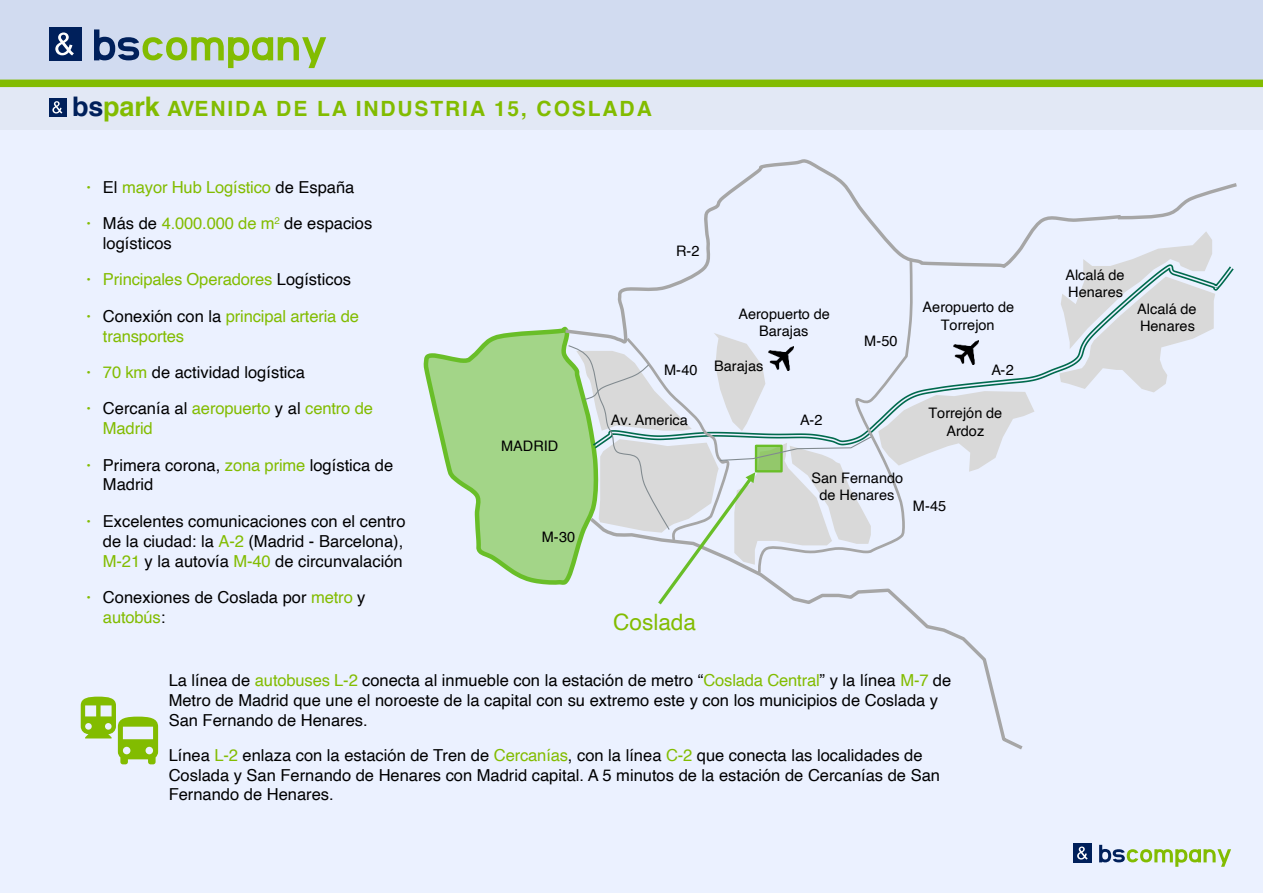
<style>
.page{position:relative;width:1263px;height:893px;background:#fff}
.page>*{position:absolute;margin:0;border:0;box-sizing:border-box;transform-origin:0 0}
.t1{font:22.65px "Helvetica";color:#82bc00}
.t2{font:700 21px "Helvetica";letter-spacing:.09em;color:#82bc00}
.t3{font:16.5px/19.8px "Helvetica";color:#000}
.t4{font:16.5px/19.8px "Helvetica";letter-spacing:-.01em;color:#82bc01}
.t5{font:14.55px/17.4px "Helvetica";color:#000;text-align:center}
.s1{font-size:27px;color:#00205b}
.s2{font-size:27px}
.s3{font-weight:700}
.s4{color:#000}
.s5{font-weight:700;color:#82bc01}
.s6{color:#82bc01}
</style>
<div class="page">
<div style="left:0;top:83px;width:1263px;height:47px;background:#e2e8f5"></div>
<div style="left:0;top:130px;width:1263px;height:762px;background:#ebf1ff"></div>
<div style="left:0;top:1px;width:1263px;height:82px;background:#d1dbf0"></div>
<svg style="left:94px;top:29px;width:232px;height:39px"></svg>
<div style="left:49px;top:27px;width:32px;height:34px;background:#00205b"></div>
<svg style="left:55px;top:32px;width:19px;height:23px"></svg>
<div style="left:0;top:80px;width:1263px;height:7px;background:#82bc01"></div>
<div style="left:49px;top:98px;width:17px;height:18px;background:#00205b"></div>
<svg style="left:52px;top:101px;width:10px;height:13px"></svg>
<svg style="left:562px;top:159px;width:552px;height:170px"></svg>
<svg style="left:593px;top:264px;width:641px;height:129px"></svg>
<svg style="left:1114px;top:183px;width:123px;height:37px"></svg>
<svg style="left:660px;top:588px;width:363px;height:162px"></svg>
<svg style="left:913px;top:391px;width:121px;height:81px"></svg>
<svg style="left:1059px;top:231px;width:156px;height:161px"></svg>
<svg style="left:755px;top:258px;width:158px;height:294px"></svg>
<img style="left:953px;top:340px;width:25px;height:25px">
<svg style="left:426px;top:329px;width:446px;height:275px"></svg>
<svg style="left:81px;top:697px;width:77px;height:67px"></svg>
<svg style="left:1099px;top:845px;width:132px;height:22px"></svg>
<div style="left:1073px;top:843px;width:19px;height:19px;background:#00205b"></div>
<svg style="left:1077px;top:846px;width:11px;height:14px"></svg>
<p class="t2" style="left:72px;top:92px;width:581px"><span class="s1">bs</span><span class="s2">park</span> AVENIDA DE LA INDUSTRIA 15, COSLADA</p>
<p class="t4" style="left:86px;top:178px;width:269px"><span class="s3">·</span> <span class="s4">El</span> mayor Hub Logístico <span class="s4">de España</span></p>
<p class="t3" style="left:103px;top:214px;width:271px;text-indent:-16px"><span class="s5">·</span> Más de <span class="s6">4.000.000 de m</span><sup>2</sup> de espacios logísticos</p>
<p class="t4" style="left:86px;top:270px;width:266px"><span class="s3">·</span> Principales Operadores <span class="s4">Logísticos</span></p>
<p class="t4" style="left:103px;top:307px;width:257px;text-indent:-16px"><span class="s3">·</span> <span class="s4">Conexión con la</span> principal arteria de transportes</p>
<p class="t3" style="left:86px;top:363px;width:220px"><span class="s5">·</span> <span class="s6">70 km</span> de actividad logística</p>
<p class="t4" style="left:103px;top:399px;width:271px;text-indent:-16px"><span class="s3">·</span> <span class="s4">Cercanía al</span> aeropuerto <span class="s4">y al</span> centro de<br>Madrid</p>
<p class="t3" style="left:103px;top:455px;width:292px;text-indent:-16px"><span class="s5">·</span> Primera corona, <span class="s6">zona prime</span> logística de<br>Madrid</p>
<p class="t3" style="left:103px;top:512px;width:304px;text-indent:-16px"><span class="s5">·</span> Excelentes comunicaciones con el centro de la ciudad: la <span class="s6">A-2</span> (Madrid - Barcelona),<br><span class="s6">M-21</span> y la autovía <span class="s6">M-40</span> de circunvalación</p>
<p class="t3" style="left:103px;top:588px;width:264px;text-indent:-16px"><span class="s5">·</span> Conexiones de Coslada por <span class="s6">metro</span> y <span class="s6">autobús</span>:</p>
<p class="t5" style="left:501px;top:438px;width:59px">MADRID</p>
<p class="t5" style="left:542px;top:529px;width:35px">M-30</p>
<p class="t5" style="left:676px;top:243px;width:25px">R-2</p>
<p class="t5" style="left:1065px;top:266px;width:61px;text-align:left">Alcalá de<br>Henares</p>
<p class="t5" style="left:923px;top:299px;width:93px">Aeropuerto de<br>Torrejon</p>
<p class="t5" style="left:738px;top:305px;width:93px">Aeropuerto de<br>Barajas</p>
<p class="t5" style="left:1137px;top:301px;width:61px;text-align:left">Alcalá de<br>Henares</p>
<p class="t5" style="left:864px;top:333px;width:35px">M-50</p>
<p class="t5" style="left:664px;top:362px;width:35px">M-40</p>
<p class="t5" style="left:714px;top:358px;width:51px">Barajas</p>
<p class="t5" style="left:611px;top:411px;width:79px">Av. America</p>
<p class="t5" style="left:800px;top:411px;width:24px">A-2</p>
<p class="t5" style="left:991px;top:361px;width:24px">A-2</p>
<p class="t5" style="left:928px;top:405px;width:75px">Torrejón de<br>Ardoz</p>
<p class="t5" style="left:811px;top:469px;width:93px">San Fernando de Henares</p>
<p class="t5" style="left:913px;top:497px;width:35px">M-45</p>
<h1 class="t1" style="left:613px;top:605px;width:84px">Coslada</h1>
<p class="t3" style="left:169px;top:671px;width:784px">La línea de <span class="s6">autobuses L-2</span> conecta al inmueble con la estación de metro “<span class="s6">Coslada Central</span>” y la línea <span class="s6">M-7</span> de<br>Metro de Madrid que une el noroeste de la capital con su extremo este y con los municipios de Coslada y<br>San Fernando de Henares.</p>
<p class="t3" style="left:169px;top:746px;width:773px">Línea <span class="s6">L-2</span> enlaza con la estación de Tren de <span class="s6">Cercanías</span>, con la línea <span class="s6">C-2</span> que conecta las localidades de<br>Coslada y San Fernando de Henares con Madrid capital. A 5 minutos de la estación de Cercanías de San<br>Fernando de Henares.</p>
</div>
